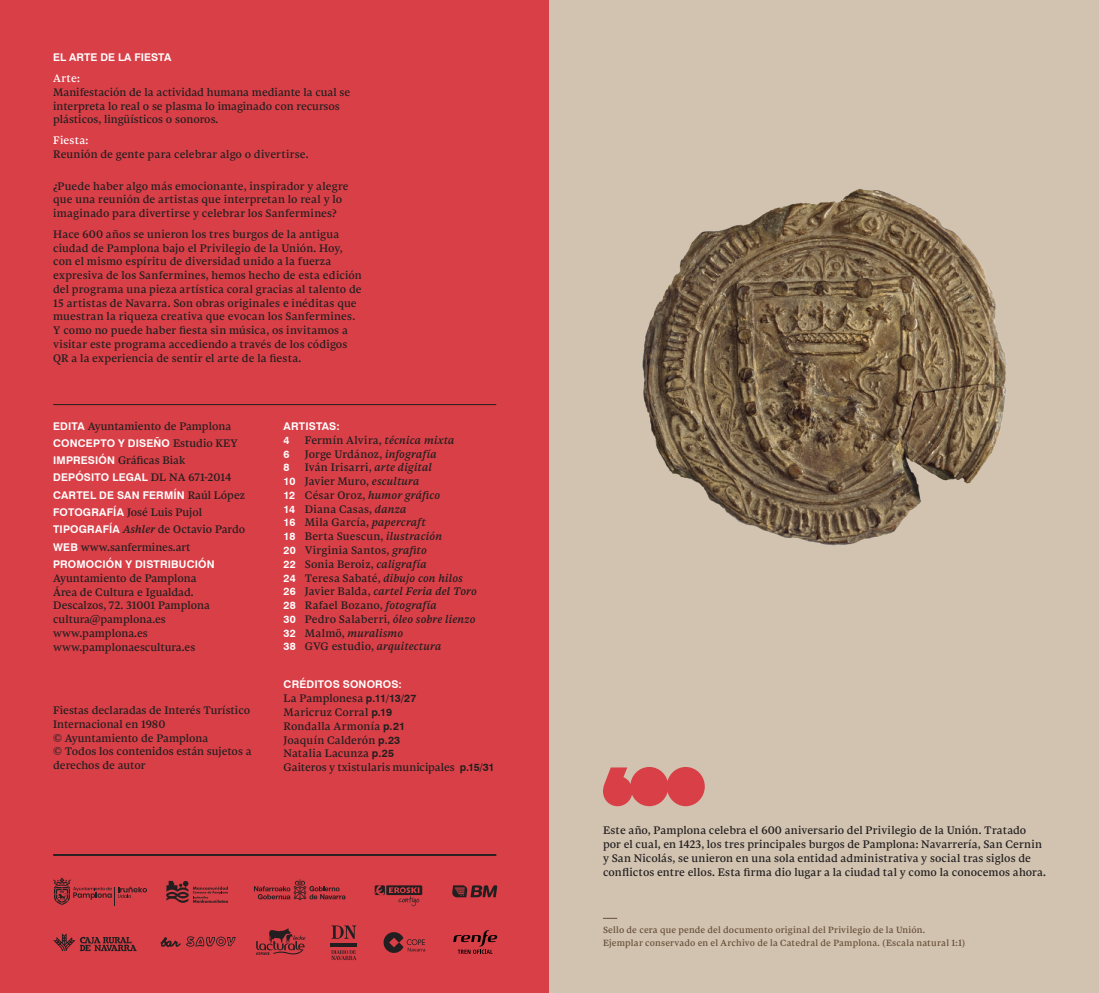
<style>
.page{position:relative;width:1099px;height:993px;background:#fff}
.page>*{position:absolute;margin:0;border:0;box-sizing:border-box;transform-origin:0 0}
.TXT1{font:10.62px/13.8px "Ashler Text";letter-spacing:.005em;color:#231f20}
.TXT1-2{font:700 10.62px/13.8px "Swiss 721 BT";letter-spacing:.015em;color:#fff}
.TXT1-3{font:italic 10.62px "Ashler Text";letter-spacing:.01em;color:#231f20}
.TXT1-4{font:10.62px "Ashler Text";letter-spacing:.025em;color:#231f20}
.TXT1-5{font:10.62px "Ashler Text";letter-spacing:.03em;color:#231f20}
.TXT1-6{font:8.75px/12.5px "Ashler Text";letter-spacing:.02em;color:#674d37}
.s1{color:#fff}
.s2{font-family:"Swiss 721 BT";font-weight:700;color:#fff}
.s3{font-family:"Ashler Text";font-weight:400;color:#231f20}
.s4{font-style:italic}
.s5{font-family:"Swiss 721 BT";font-weight:700;font-style:normal;color:#fff}
.s6{font-style:normal}
.s7{font-family:"Swiss 721 BT";font-weight:700}
</style>
<div class="page">
<div style="left:0;top:0;width:549px;height:992px;background:#d93f47"></div>
<div style="left:549px;top:0;width:549px;height:992px;background:#d1c3b0"></div>
<hr style="left:53px;top:853px;width:443px;height:2px;background:#231f20">
<svg style="left:452px;top:885px;width:45px;height:12px"></svg>
<svg style="left:254px;top:879px;width:91px;height:20px"></svg>
<svg style="left:166px;top:880px;width:62px;height:22px"></svg>
<svg style="left:53px;top:877px;width:94px;height:28px"></svg>
<svg style="left:375px;top:885px;width:47px;height:20px"></svg>
<svg style="left:53px;top:933px;width:83px;height:17px"></svg>
<svg style="left:383px;top:932px;width:42px;height:20px"></svg>
<svg style="left:256px;top:928px;width:49px;height:26px"></svg>
<svg style="left:331px;top:925px;width:25px;height:13px"></svg>
<svg style="left:331px;top:943px;width:26px;height:3px"></svg>
<svg style="left:331px;top:950px;width:25px;height:9px"></svg>
<svg style="left:160px;top:936px;width:76px;height:11px"></svg>
<svg style="left:453px;top:930px;width:44px;height:23px"></svg>
<div style="left:630px;top:766px;width:38px;height:40px;background:#d93f47;border-radius:50%"></div>
<div style="left:666px;top:766px;width:38px;height:40px;background:#d93f47;border-radius:50%"></div>
<svg style="left:603px;top:767px;width:29px;height:39px"></svg>
<img style="left:642px;top:189px;width:365px;height:357px">
<svg style="left:603px;top:917px;width:14px;height:1px"></svg>
<hr style="left:53px;top:404px;width:443px;height:1px;background:#231f20">
<p class="TXT1-2" style="left:53px;top:50px;width:120px">EL ARTE DE LA FIESTA</p>
<p class="TXT1" style="left:53px;top:72px;width:298px"><span class="s1">Arte:<br></span>Manifestación de la actividad humana mediante la cual se interpreta lo real o se plasma lo imaginado con recursos plásticos, lingüísticos o sonoros.</p>
<p class="TXT1" style="left:53px;top:134px;width:257px"><span class="s1">Fiesta:<br></span>Reunión de gente para celebrar algo o divertirse.</p>
<p class="TXT1" style="left:53px;top:179px;width:297px">¿Puede haber algo más emocionante, inspirador y alegre que una reunión de artistas que interpretan lo real y lo imaginado para divertirse y celebrar los Sanfermines?</p>
<p class="TXT1" style="left:53px;top:227px;width:310px">Hace 600 años se unieron los tres burgos de la antigua ciudad de Pamplona bajo el Privilegio de la Unión. Hoy, con el mismo espíritu de diversidad unido a la fuerza expresiva de los Sanfermines, hemos hecho de esta edición del programa una pieza artística coral gracias al talento de 15 artistas de Navarra. Son obras originales e inéditas que muestran la riqueza creativa que evocan los Sanfermines.<br>Y como no puede haber fiesta sin música, os invitamos a visitar este programa accediendo a través de los códigos QR a la experiencia de sentir el arte de la fiesta.</p>
<p class="TXT1" style="left:53px;top:419px;width:179px"><span class="s2">EDITA</span> Ayuntamiento de Pamplona</p>
<p class="TXT1-2" style="left:53px;top:436px;width:186px">CONCEPTO Y DISEÑO <span class="s3">Estudio KEY</span></p>
<p class="TXT1" style="left:53px;top:453px;width:133px"><span class="s2">IMPRESIÓN</span> Gráficas Biak</p>
<p class="TXT1-2" style="left:53px;top:470px;width:180px">DEPÓSITO LEGAL <span class="s3">DL NA 671-2014</span></p>
<p class="TXT1-2" style="left:53px;top:488px;width:193px">CARTEL DE SAN FERMÍN <span class="s3">Raúl López</span></p>
<p class="TXT1" style="left:53px;top:505px;width:150px"><span class="s2">FOTOGRAFÍA</span> José Luis Pujol</p>
<p class="TXT1" style="left:53px;top:523px;width:193px"><span class="s2">TIPOGRAFÍA</span> <span class="s4">Ashler</span> de Octavio Pardo</p>
<p class="TXT1" style="left:53px;top:540px;width:139px"><span class="s2">WEB</span> www.sanfermines.art</p>
<p class="TXT1-2" style="left:53px;top:557px;width:163px">PROMOCIÓN Y DISTRIBUCIÓN<br><span class="s3">Ayuntamiento de Pamplona</span></p>
<p class="TXT1" style="left:53px;top:585px;width:142px">Área de Cultura e Igualdad.</p>
<p class="TXT1" style="left:53px;top:598px;width:158px">Descalzos, 72. 31001 Pamplona</p>
<p class="TXT1" style="left:53px;top:612px;width:114px">cultura@pamplona.es</p>
<p class="TXT1" style="left:53px;top:626px;width:143px">www.pamplona.es www.pamplonaescultura.es</p>
<p class="TXT1" style="left:53px;top:703px;width:198px">Fiestas declaradas de Interés Turístico<br>Internacional en 1980</p>
<p class="TXT1" style="left:53px;top:730px;width:157px">© Ayuntamiento de Pamplona</p>
<p class="TXT1" style="left:53px;top:744px;width:200px">© Todos los contenidos están sujetos a derechos de autor</p>
<p class="TXT1-2" style="left:283px;top:419px;width:58px">ARTISTAS:</p>
<p class="TXT1-2" style="left:283px;top:433px;width:8px">4</p>
<p class="TXT1-5" style="left:305px;top:433px;width:151px">Fermín Alvira, <span class="s4">técnica mixta</span></p>
<p class="TXT1-2" style="left:283px;top:447px;width:8px">6</p>
<p class="TXT1" style="left:305px;top:447px;width:133px">Jorge Urdánoz, <span class="s4">infografía</span></p>
<p class="TXT1-2" style="left:283px;top:460px;width:8px">8</p>
<p class="TXT1-5" style="left:305px;top:460px;width:129px">Iván Irisarri, <span class="s4">arte digital</span></p>
<p class="TXT1" style="left:283px;top:474px;width:137px"><span class="s2">10</span> Javier Muro, <span class="s4">escultura</span></p>
<p class="TXT1-3" style="left:283px;top:488px;width:158px"><span class="s5">12</span> <span class="s6">César Oroz,</span> humor gráfico</p>
<p class="TXT1-4" style="left:283px;top:502px;width:124px"><span class="s2">14</span> Diana Casas, <span class="s4">danza</span></p>
<p class="TXT1" style="left:283px;top:516px;width:144px"><span class="s2">16</span> Mila García, <span class="s4">papercraft</span></p>
<p class="TXT1" style="left:283px;top:529px;width:160px"><span class="s2">18</span> Berta Suescun, <span class="s4">ilustración</span></p>
<p class="TXT1-4" style="left:283px;top:543px;width:145px"><span class="s2">20</span> Virginia Santos, <span class="s4">grafito</span></p>
<p class="TXT1" style="left:283px;top:557px;width:145px"><span class="s2">22</span> Sonia Beroiz, <span class="s4">caligrafía</span></p>
<p class="TXT1-3" style="left:283px;top:570px;width:181px"><span class="s5">24</span> <span class="s6">Teresa Sabaté,</span> dibujo con hilos</p>
<p class="TXT1-3" style="left:283px;top:584px;width:195px"><span class="s5">26</span> <span class="s6">Javier Balda,</span> cartel Feria del Toro</p>
<p class="TXT1" style="left:283px;top:598px;width:155px"><span class="s2">28</span> Rafael Bozano, <span class="s4">fotografía</span></p>
<p class="TXT1" style="left:283px;top:612px;width:193px"><span class="s2">30</span> Pedro Salaberri, <span class="s4">óleo sobre lienzo</span></p>
<p class="TXT1-3" style="left:283px;top:625px;width:121px"><span class="s5">32</span> <span class="s6">Malmö,</span> muralismo</p>
<p class="TXT1-3" style="left:283px;top:639px;width:159px"><span class="s5">38</span> <span class="s6">GVG estudio,</span> arquitectura</p>
<p class="TXT1-2" style="left:283px;top:677px;width:120px">CRÉDITOS SONOROS:</p>
<p class="TXT1" style="left:283px;top:691px;width:134px">La Pamplonesa <span class="s7">p.11/13/27</span></p>
<p class="TXT1-4" style="left:283px;top:705px;width:110px">Maricruz Corral <span class="s7">p.19</span></p>
<p class="TXT1" style="left:283px;top:719px;width:123px">Rondalla Armonía <span class="s7">p.21</span></p>
<p class="TXT1" style="left:283px;top:732px;width:118px">Joaquín Calderón <span class="s7">p.23<br></span>Natalia Lacunza <span class="s7">p.25</span></p>
<p class="TXT1" style="left:283px;top:760px;width:212px">Gaiteros y txistularis municipales <span class="s7">p.15/31</span></p>
<p class="TXT1" style="left:603px;top:823px;width:444px">Este año, Pamplona celebra el 600 aniversario del Privilegio de la Unión. Tratado por el cual, en 1423, los tres principales burgos de Pamplona: Navarrería, San Cernin y San Nicolás, se unieron en una sola entidad administrativa y social tras siglos de conflictos entre ellos. Esta firma dio lugar a la ciudad tal y como la conocemos ahora.</p>
<p class="TXT1-6" style="left:603px;top:923px;width:364px">Sello de cera que pende del documento original del Privilegio de la Unión.<br>Ejemplar conservado en el Archivo de la Catedral de Pamplona. (Escala natural 1:1)</p>
</div>
